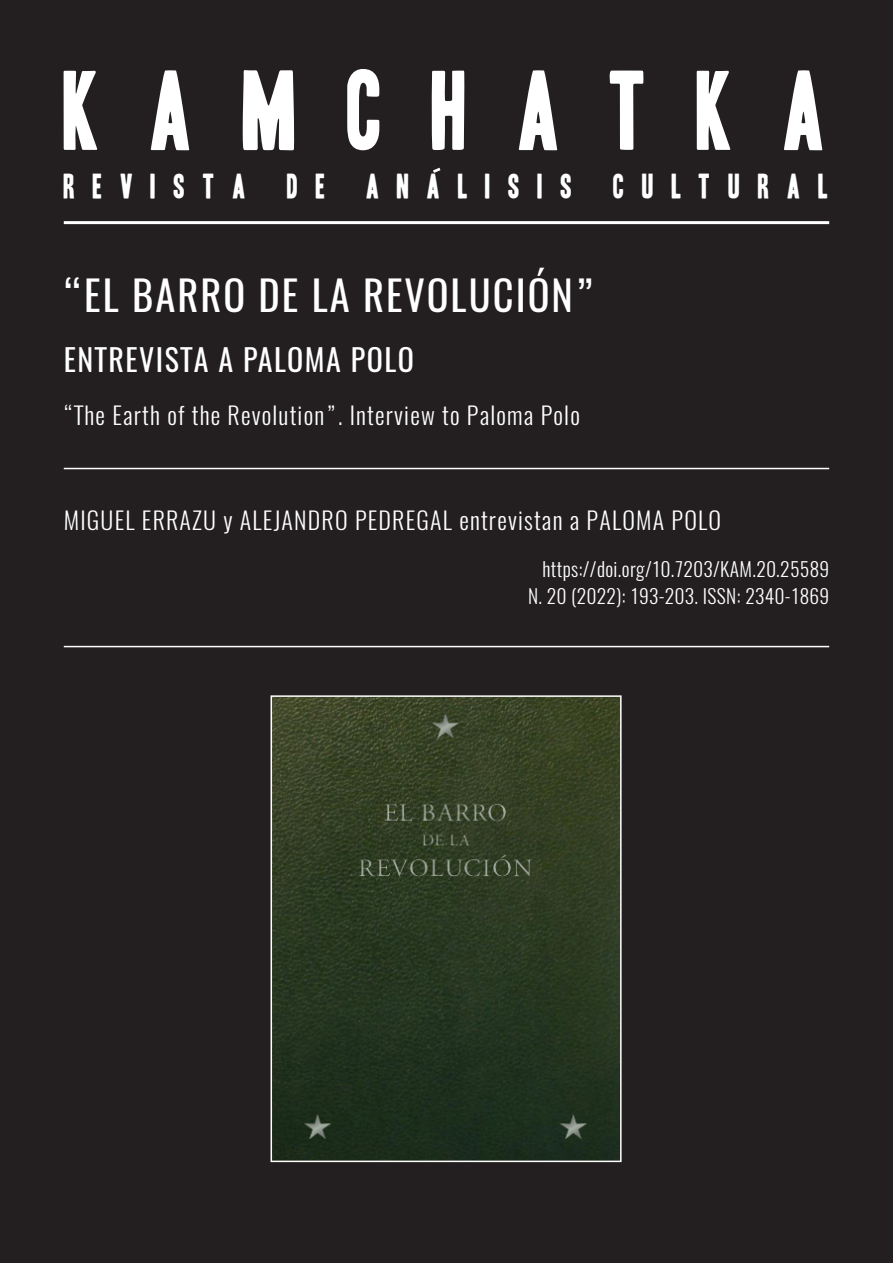
<style>
.page{position:relative;width:893px;height:1263px;background:#231f20}
.page>*{position:absolute;margin:0;border:0;box-sizing:border-box;transform-origin:0 0}
.t1{font:97.5px "Headline One HPLHS";letter-spacing:.5em;color:#fff}
.t2{font:40.5px "Oswald";letter-spacing:.05em;color:#fff}
.t3{font:30px "Headline One HPLHS";letter-spacing:.59em;color:#fff}
.t4{font:30px "Oswald";letter-spacing:.05em;color:#fff}
.t5{font:300 24px "Oswald";letter-spacing:.05em;color:#fff}
.t6{font:300 19.5px "Oswald";letter-spacing:.02em;color:#fff}
</style>
<div class="page">
<svg style="left:433px;top:167px;width:8px;height:6px"></svg>
<hr style="left:64px;top:221px;width:765px;height:3px;background:#fff">
<hr style="left:64px;top:468px;width:765px;height:1px;background:#fff">
<hr style="left:64px;top:646px;width:765px;height:1px;background:#fff">
<img style="left:274px;top:698px;width:345px;height:461px">
<div style="left:271px;top:695px;width:351px;height:467px;border:2px solid #fff"></div>
<p class="t1" style="left:64px;top:64px;width:764px">KAMCHATKA</p>
<p class="t3" style="left:64px;top:172px;width:184px">REVISTA</p>
<p class="t3" style="left:287px;top:172px;width:40px">D E</p>
<p class="t3" style="left:366px;top:172px;width:208px">ANALISIS</p>
<p class="t3" style="left:613px;top:172px;width:216px">CULTURAL</p>
<p class="t2" style="left:64px;top:267px;width:532px">“EL BARRO DE LA REVOLUCIÓN”</p>
<p class="t4" style="left:64px;top:339px;width:352px">ENTREVISTA A PALOMA POLO</p>
<p class="t5" style="left:64px;top:399px;width:518px">“The Earth of the Revolution”. Interview to Paloma Polo</p>
<p class="t5" style="left:64px;top:504px;width:659px">MIGUEL ERRAZU y ALEJANDRO PEDREGAL entrevistan a PALOMA POLO</p>
<p class="t6" style="left:543px;top:556px;width:288px">https://doi.org/10.7203/KAM.20.25589</p>
<p class="t6" style="left:528px;top:583px;width:303px">N. 20 (2022): 193-203. ISSN: 2340-1869</p>
</div>
